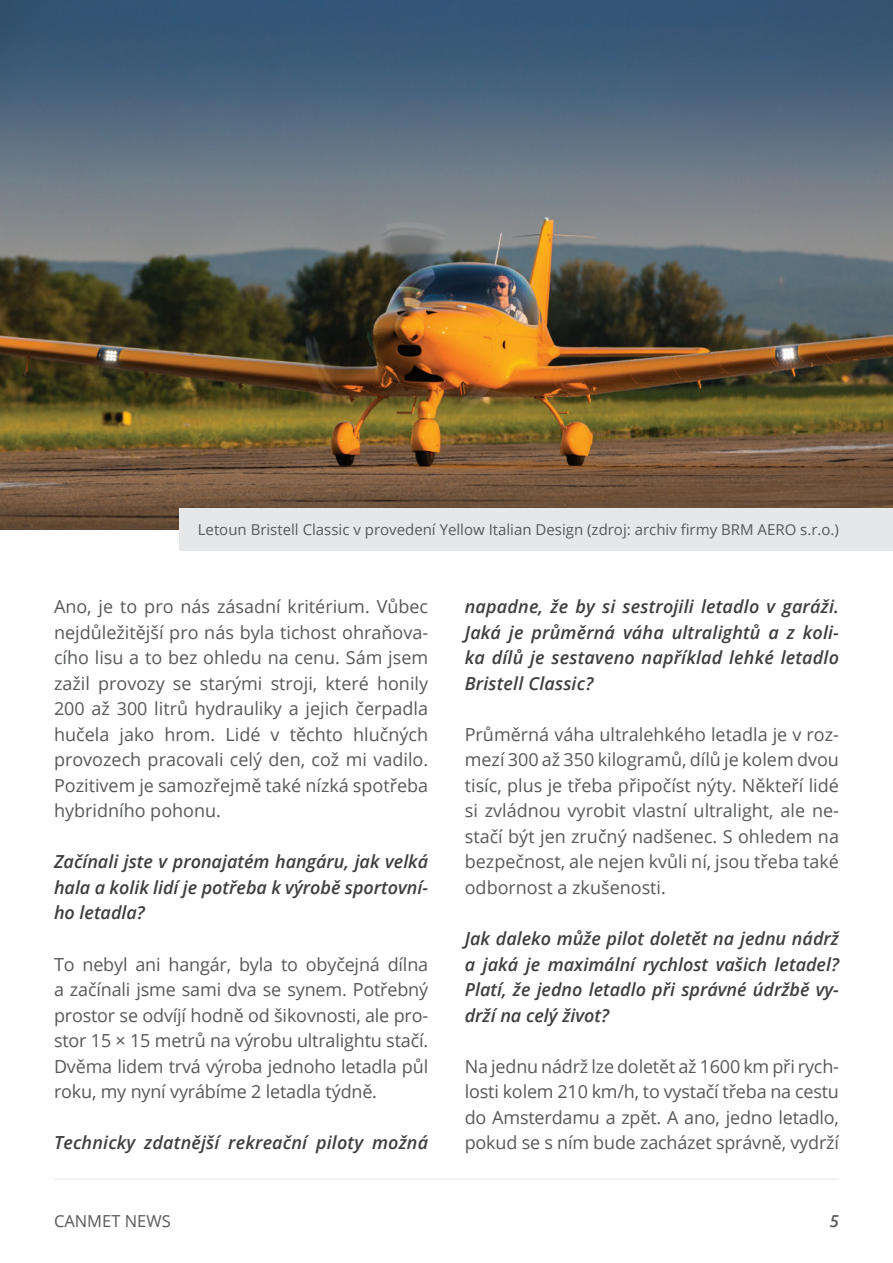
<style>
.page{position:relative;width:893px;height:1263px;background:#fff}
.page>*{position:absolute;margin:0;border:0;box-sizing:border-box;transform-origin:0 0}
.t1{font:18px/25.5px "Open Sans";letter-spacing:-.005em;color:#57585a;text-align:justify}
.t2{font:italic 600 18px/25.5px "Open Sans";color:#3e3e3f;text-align:justify}
.t3{font:16.5px "Open Sans";color:#57585a}
.t4{font:italic 600 16.5px "Open Sans";color:#57585a}
.t5{font:15px "Open Sans";color:#57585a}
</style>
<div class="page">
<img style="left:0;top:0;width:893px;height:529px">
<hr style="left:54px;top:1178px;width:785px;height:2px;background:#f2f3f4">
<div style="left:179px;top:508px;width:714px;height:43px;background:#e6e7e9"></div>
<hr style="left:892px;top:529px;width:1px;height:40px;background:#e6e7e9">
<hr style="left:892px;top:793px;width:1px;height:40px;background:#e6e7e9">
<p class="t5" style="left:198px;top:519px;width:643px">Letoun Bristell Classic v provedení Yellow Italian Design (zdroj: archiv firmy BRM AERO s.r.o.)</p>
<p class="t1" style="left:54px;top:594px;width:376px">Ano, je to pro nás zásadní kritérium. Vůbec nejdůležitější pro nás byla tichost ohraňova&shy;cího lisu a to bez ohledu na cenu. Sám jsem zažil provozy se starými stroji, které honily 200 až 300 litrů hydrauliky a jejich čerpadla hučela jako hrom. Lidé v těchto hlučných provozech pracovali celý den, což mi vadilo.<br>Pozitivem je samozřejmě také nízká spotřeba hybridního pohonu.</p>
<p class="t2" style="left:54px;top:849px;width:376px">Začínali jste v pronajatém hangáru, jak velká hala a kolik lidí je potřeba k výrobě sportovní&shy;ho letadla?</p>
<p class="t1" style="left:54px;top:951px;width:376px">To nebyl ani hangár, byla to obyčejná dílna a začínali jsme sami dva se synem. Potřebný prostor se odvíjí hodně od šikovnosti, ale pro&shy;stor 15 × 15 metrů na výrobu ultralightu stačí.<br>Dvěma lidem trvá výroba jednoho letadla půl roku, my nyní vyrábíme 2 letadla týdně.</p>
<p class="t2" style="left:54px;top:1129px;width:376px">Technicky zdatnější rekreační piloty možná</p>
<p class="t3" style="left:54px;top:1209px;width:118px">CANMET NEWS</p>
<p class="t2" style="left:465px;top:594px;width:376px">napadne, že by si sestrojili letadlo v garáži.<br>Jaká je průměrná váha ultralightů a z koli&shy;ka dílů je sestaveno například lehké letadlo Bristell Classic?</p>
<p class="t1" style="left:465px;top:721px;width:376px">Průměrná váha ultralehkého letadla je v roz&shy;mezí 300 až 350 kilogramů, dílů je kolem dvou tisíc, plus je třeba připočíst nýty. Někteří lidé si zvládnou vyrobit vlastní ultralight, ale ne&shy;stačí být jen zručný nadšenec. S ohledem na bezpečnost, ale nejen kvůli ní, jsou třeba také odbornost a zkušenosti.</p>
<p class="t2" style="left:465px;top:925px;width:376px">Jak daleko může pilot doletět na jednu nádrž a jaká je maximální rychlost vašich letadel?<br>Platí, že jedno letadlo při správné údržbě vy&shy;drží na celý život?</p>
<p class="t1" style="left:465px;top:1053px;width:376px">Na jednu nádrž lze doletět až 1600 km při rych&shy;losti kolem 210 km/h, to vystačí třeba na cestu do Amsterdamu a zpět. A ano, jedno letadlo, pokud se s ním bude zacházet správně, vydrží</p>
<p class="t4" style="left:830px;top:1209px;width:11px">5</p>
</div>
